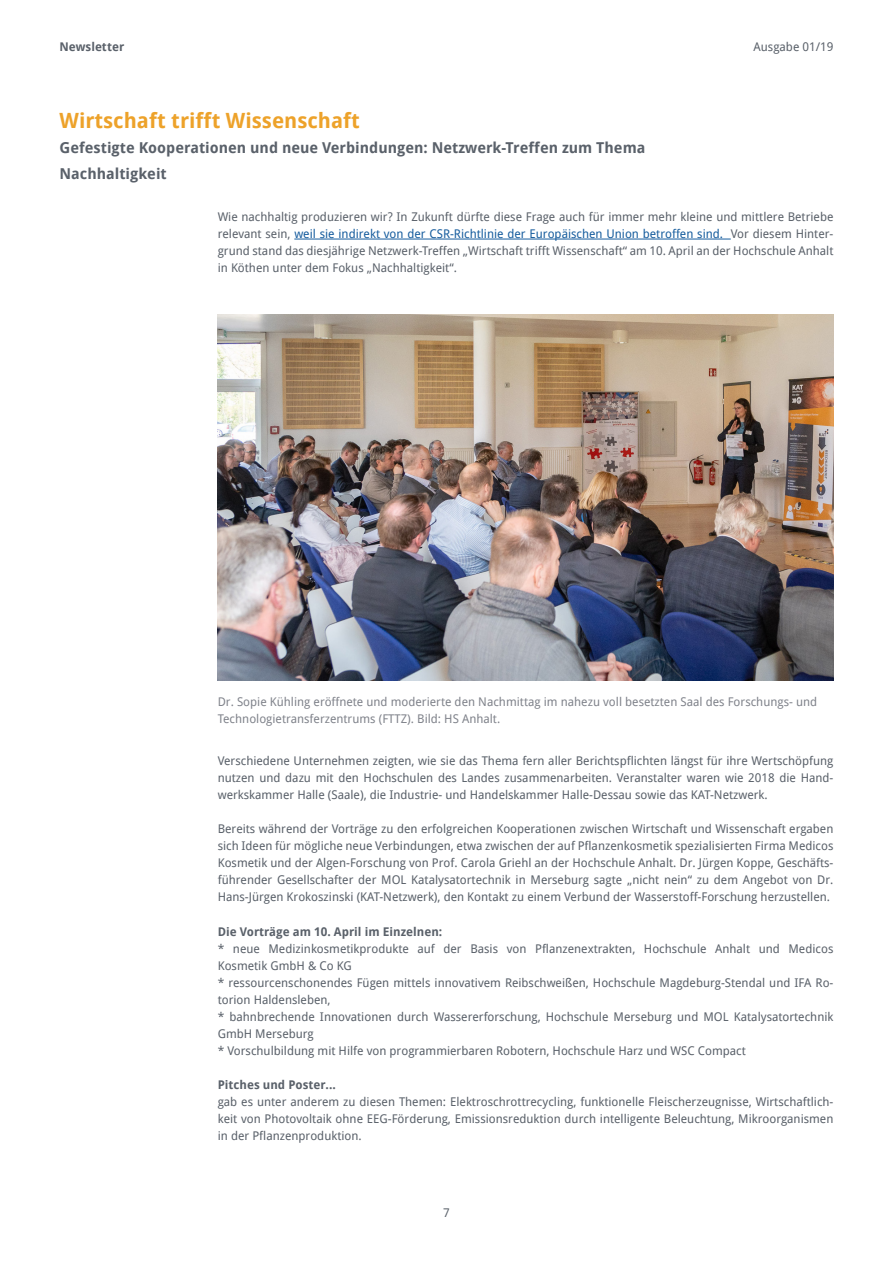
<style>
.page{position:relative;width:893px;height:1263px;background:#fff}
.page>*{position:absolute;margin:0;border:0;box-sizing:border-box;transform-origin:0 0}
.Hauptüberschrift{font:700 21px "Droid Sans";color:#eda22a}
.Unteruberschrift{font:700 15px/25.5px "Droid Sans";color:#5a616a}
.Fließtext{font:12px/17px "Droid Sans";color:#5a616a;text-align:justify}
.Bildunterschrift{font:12px/17px "Droid Sans";color:#80838b}
.Überschrift_Fließtex{font:700 12px "Droid Sans";color:#5a616a}
.s1{color:#175d9e}
</style>
<div class="page">
<hr style="left:294px;top:239px;width:437px;height:1px;background:#175d9e">
<img style="left:218px;top:315px;width:615px;height:365px">
<p class="Überschrift_Fließtex" style="left:60px;top:40px;width:66px">Newsletter</p>
<p class="Fließtext" style="left:754px;top:38px;width:81px">Ausgabe 01/19</p>
<p class="Hauptüberschrift" style="left:60px;top:108px;width:302px">Wirtschaft trifft Wissenschaft</p>
<p class="Unteruberschrift" style="left:60px;top:135px;width:587px">Gefestigte Kooperationen und neue Verbindungen: Netzwerk-Treffen zum Thema<br>Nachhaltigkeit</p>
<p class="Fließtext" style="left:218px;top:208px;width:617px">Wie nachhaltig produzieren wir? In Zukunft dürfte diese Frage auch für immer mehr kleine und mittlere Betriebe relevant sein, <span class="s1">weil sie indirekt von der CSR-Richtlinie der Europäischen Union betroffen sind.</span> Vor diesem Hinter&shy;grund stand das diesjährige Netzwerk-Treffen „Wirtschaft trifft Wissenschaft“ am 10. April an der Hochschule Anhalt in Köthen unter dem Fokus „Nachhaltigkeit“.</p>
<p class="Bildunterschrift" style="left:218px;top:693px;width:601px">Dr. Sopie Kühling eröffnete und moderierte den Nachmittag im nahezu voll besetzten Saal des Forschungs- und<br>Technologietransferzentrums (FTTZ). Bild: HS Anhalt.</p>
<p class="Fließtext" style="left:218px;top:753px;width:617px">Verschiedene Unternehmen zeigten, wie sie das Thema fern aller Berichtspflichten längst für ihre Wertschöpfung nutzen und dazu mit den Hochschulen des Landes zusammenarbeiten. Veranstalter waren wie 2018 die Hand&shy;werkskammer Halle (Saale), die Industrie- und Handelskammer Halle-Dessau sowie das KAT-Netzwerk.</p>
<p class="Fließtext" style="left:218px;top:821px;width:617px">Bereits während der Vorträge zu den erfolgreichen Kooperationen zwischen Wirtschaft und Wissenschaft ergaben sich Ideen für mögliche neue Verbindungen, etwa zwischen der auf Pflanzenkosmetik spezialisierten Firma Medicos Kosmetik und der Algen-Forschung von Prof. Carola Griehl an der Hochschule Anhalt. Dr. Jürgen Koppe, Geschäfts&shy;führender Gesellschafter der MOL Katalysatortechnik in Merseburg sagte „nicht nein“ zu dem Angebot von Dr.<br>Hans-Jürgen Krokoszinski (KAT-Netzwerk), den Kontakt zu einem Verbund der Wasserstoff-Forschung herzustellen.</p>
<p class="Überschrift_Fließtex" style="left:218px;top:924px;width:226px">Die Vorträge am 10. April im Einzelnen:</p>
<p class="Fließtext" style="left:218px;top:940px;width:617px">* neue Medizinkosmetikprodukte auf der Basis von Pflanzenextrakten, Hochschule Anhalt und Medicos<br>Kosmetik GmbH &amp; Co KG</p>
<p class="Fließtext" style="left:218px;top:974px;width:617px">* ressourcenschonendes Fügen mittels innovativem Reibschweißen, Hochschule Magdeburg-Stendal und IFA Ro&shy;torion Haldensleben,</p>
<p class="Fließtext" style="left:218px;top:1008px;width:617px">* bahnbrechende Innovationen durch Wassererforschung, Hochschule Merseburg und MOL Katalysatortechnik<br>GmbH Merseburg</p>
<p class="Fließtext" style="left:218px;top:1042px;width:530px">* Vorschulbildung mit Hilfe von programmierbaren Robotern, Hochschule Harz und WSC Compact</p>
<p class="Überschrift_Fließtex" style="left:218px;top:1077px;width:120px">Pitches und Poster...</p>
<p class="Fließtext" style="left:218px;top:1093px;width:617px">gab es unter anderem zu diesen Themen: Elektroschrottrecycling, funktionelle Fleischerzeugnisse, Wirtschaftlich&shy;keit von Photovoltaik ohne EEG-Förderung, Emissionsreduktion durch intelligente Beleuchtung, Mikroorganismen in der Pflanzenproduktion.</p>
<p class="Fließtext" style="left:443px;top:1204px;width:8px">7</p>
</div>
